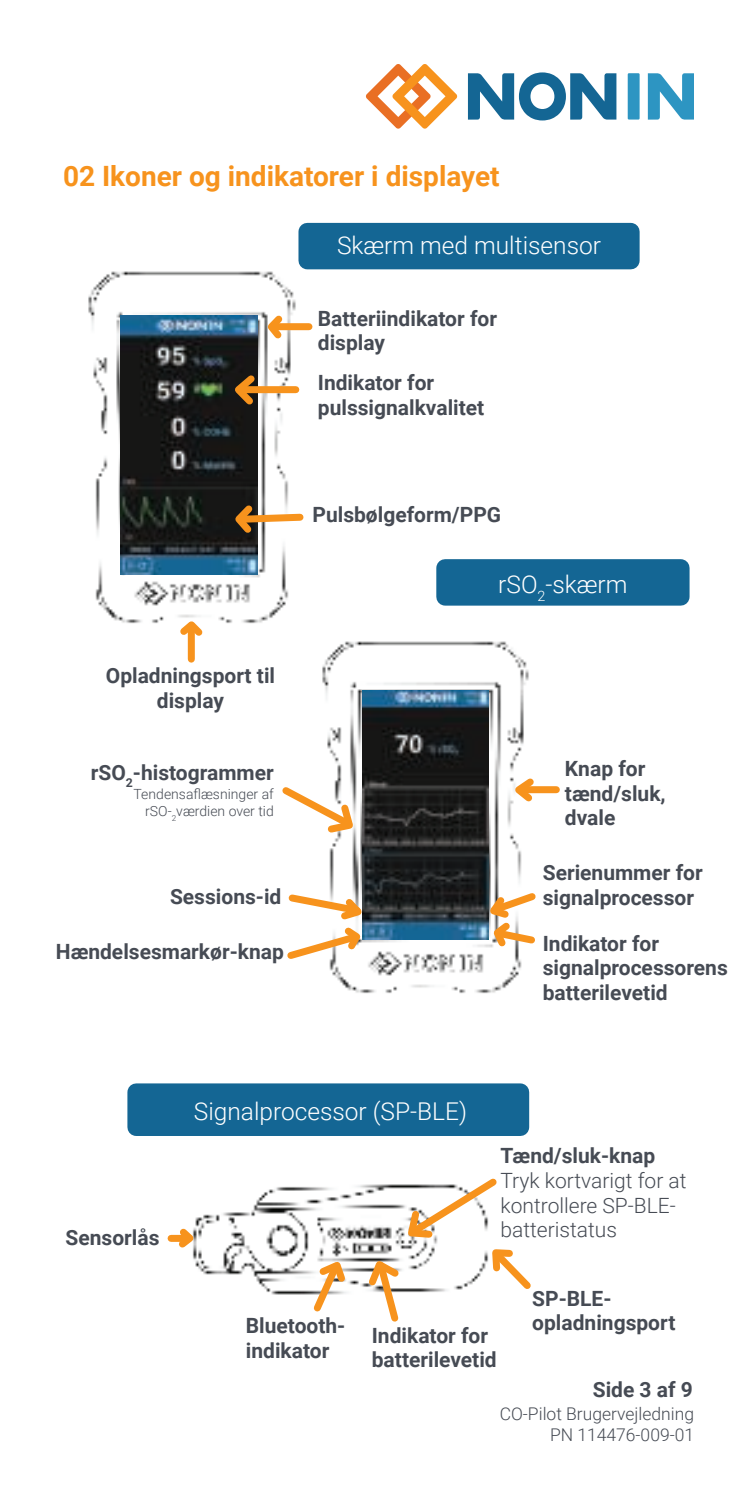
<style>
.page{position:relative;width:756px;height:1512px;background:#fff}
.page>*{position:absolute;margin:0;border:0;box-sizing:border-box;transform-origin:0 0}
.t1{font:700 28px "Roboto";color:#f7931d}
.t2{font:300 24.5px "Roboto";color:#fff}
.t3{font:700 21px/24.5px "Roboto";color:#464b54}
.t4{font:300 21px/24.5px "Roboto";color:#464b54}
.t5{font:300 17.5px/21px "Roboto";color:#464b54;text-align:right}
.t6{font:300 14px/16.8px "Roboto";color:#464b54;text-align:right}
</style>
<div class="page">
<img style="left:322px;top:641px;width:207px;height:353px">
<img style="left:363px;top:691px;width:126px;height:248px">
<img style="left:88px;top:271px;width:216px;height:392px">
<img style="left:121px;top:315px;width:136px;height:259px">
<img style="left:167px;top:1185px;width:196px;height:110px">
<svg style="left:174px;top:615px;width:35px;height:27px"></svg>
<div style="left:188px;top:626px;width:7px;height:33px;background:#f7931d"></div>
<svg style="left:363px;top:1178px;width:168px;height:144px"></svg>
<svg style="left:308px;top:1256px;width:42px;height:56px"></svg>
<svg style="left:173px;top:1222px;width:28px;height:32px"></svg>
<div style="left:171px;top:1235px;width:14px;height:7px;background:#f7931d"></div>
<div style="left:307px;top:232px;width:324px;height:29px;background:#146694"></div>
<div style="left:298px;top:223px;width:342px;height:46px;border:18px solid #146694"></div>
<div style="left:445px;top:568px;width:236px;height:29px;background:#146694"></div>
<div style="left:436px;top:559px;width:254px;height:47px;border:18px solid #146694"></div>
<div style="left:136px;top:1092px;width:384px;height:35px;background:#146694"></div>
<div style="left:127px;top:1083px;width:402px;height:53px;border:18px solid #146694"></div>
<svg style="left:228px;top:369px;width:33px;height:42px"></svg>
<div style="left:245px;top:386px;width:51px;height:7px;background:#f7931d"></div>
<svg style="left:287px;top:890px;width:84px;height:74px"></svg>
<svg style="left:229px;top:499px;width:75px;height:40px"></svg>
<svg style="left:262px;top:309px;width:27px;height:36px"></svg>
<div style="left:275px;top:323px;width:34px;height:7px;background:#f7931d"></div>
<svg style="left:282px;top:781px;width:76px;height:56px"></svg>
<svg style="left:482px;top:888px;width:54px;height:64px"></svg>
<svg style="left:507px;top:772px;width:33px;height:36px"></svg>
<div style="left:523px;top:786px;width:33px;height:7px;background:#f7931d"></div>
<svg style="left:648px;top:73px;width:46px;height:47px"></svg>
<svg style="left:468px;top:72px;width:148px;height:48px"></svg>
<div style="left:628px;top:73px;width:12px;height:47px;background:#2d95c2"></div>
<svg style="left:366px;top:64px;width:91px;height:64px"></svg>
<h1 class="t1" style="left:63px;top:164px;width:438px">02 Ikoner og indikatorer i displayet</h1>
<p class="t2" style="left:337px;top:235px;width:265px">Skærm med multisensor</p>
<p class="t3" style="left:318px;top:307px;width:181px">Batteriindikator for display</p>
<p class="t3" style="left:318px;top:372px;width:168px">Indikator for pulssignalkvalitet</p>
<p class="t3" style="left:312px;top:504px;width:190px">Pulsbølgeform/PPG</p>
<p class="t3" style="left:106px;top:665px;width:171px;text-align:center">Opladningsport til display</p>
<p class="t3" style="left:91px;top:762px;width:185px">rSO<sub>2</sub>-histogrammer</p>
<p class="t6" style="left:134px;top:785px;width:142px">Tendensaflæsninger af rSO-<sub>2</sub>værdien over tid</p>
<p class="t3" style="left:170px;top:885px;width:113px">Sessions-id</p>
<p class="t3" style="left:56px;top:941px;width:230px">Hændelsesmarkør-knap</p>
<p class="t2" style="left:498px;top:574px;width:131px">rSO<sub>2</sub>-skærm</p>
<p class="t3" style="left:565px;top:758px;width:102px">Knap for tænd/sluk, dvale</p>
<p class="t3" style="left:543px;top:862px;width:162px">Serienummer for signalprocessor</p>
<p class="t3" style="left:543px;top:933px;width:187px">Indikator for signalprocessorens batterilevetid</p>
<p class="t3" style="left:66px;top:1226px;width:95px">Sensorlås</p>
<p class="t2" style="left:194px;top:1100px;width:275px">Signalprocessor (SP-BLE)</p>
<p class="t3" style="left:500px;top:1145px;width:156px">Tænd/sluk-knap</p>
<p class="t4" style="left:500px;top:1170px;width:188px">Tryk kortvarigt for at kontrollere SP-BLE&shy;batteristatus</p>
<p class="t3" style="left:246px;top:1315px;width:101px">Bluetooth&shy;indikator</p>
<p class="t3" style="left:372px;top:1324px;width:126px">Indikator for batterilevetid</p>
<p class="t3" style="left:532px;top:1288px;width:145px">SP-BLE&shy;opladningsport</p>
<p class="t3" style="left:593px;top:1379px;width:102px">Side 3 af 9</p>
<p class="t5" style="left:500px;top:1405px;width:196px">CO-Pilot Brugervejledning<br>PN 114476-009-01</p>
</div>
